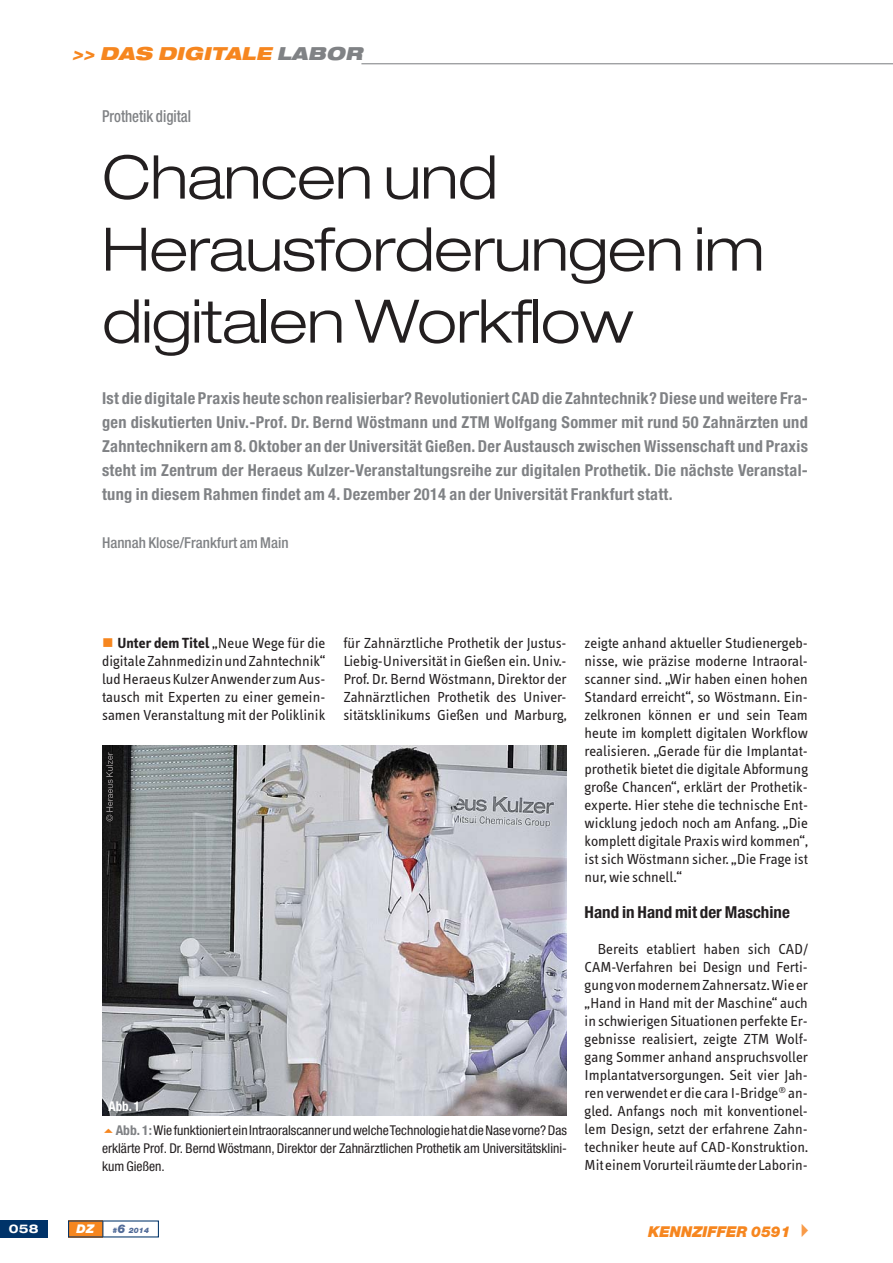
<style>
.page{position:relative;width:893px;height:1263px;background:#fff}
.page>*{position:absolute;margin:0;border:0;box-sizing:border-box;transform-origin:0 0}
.t1{font:300 expanded 60px/72px "Helvetica Neue";letter-spacing:-.01em;color:#231f20}
.t2{font:italic 900 expanded 18px "Helvetica Neue";color:#f6861f}
.t3{font:700 condensed 16.5px/24px "Helvetica Neue";letter-spacing:.02em;color:#808285;text-align:justify}
.t4{font:700 condensed 16.5px "Helvetica Neue";color:#231f20}
.t5{font:500 condensed 16.5px "Helvetica Neue";color:#808285;scale:.9 1}
.t6{font:15px/18px "Info Text";color:#231f20;text-align:justify}
.t7{font:500 condensed 15px "Helvetica Neue";color:#808285}
.t8{font:italic 900 15px "Helvetica Neue";color:#f6861f}
.t9{font:condensed 13.5px/23.5px "Helvetica Neue";color:#231f20}
.t10{font:700 expanded 12px "Helvetica Neue";color:#fff}
.t11{font:italic 900 12px "Helvetica Neue";color:#fff}
.t12{font:italic 900 7.5px "Helvetica Neue";color:#516b98}
.s1{color:#808285}
.s2{color:#f6861f}
.s3{font-weight:700}
.s4{font-weight:700;color:#fff}
.s5{font-weight:700;color:#808285}
.s6{font-size:12px}
.s7{color:#f89b49}
</style>
<div class="page">
<div style="left:68px;top:1220px;width:35px;height:17px;background:#f6861f"></div>
<div style="left:0;top:1220px;width:48px;height:17px;background:#003369"></div>
<svg style="left:102px;top:1221px;width:1px;height:16px"></svg>
<hr style="left:361px;top:63px;width:532px;height:1px;background:#808285">
<img style="left:102px;top:746px;width:465px;height:370px">
<img style="left:106px;top:752px;width:7px;height:69px">
<p class="t2" style="left:72px;top:45px;width:296px">&gt;&gt; DAS DIGITALE <span class="s1">LABOR</span></p>
<p class="t5" style="left:102px;top:111px;width:100px">Prothetik digital</p>
<h1 class="t1" style="left:102px;top:149px;width:664px">Chancen und<br>Herausforderungen im digitalen Workflow</h1>
<p class="t3" style="left:102px;top:388px;width:707px">Ist die digitale Praxis heute schon realisierbar? Revolutioniert CAD die Zahntechnik? Diese und weitere Fra&shy;gen diskutierten Univ.-Prof. Dr. Bernd Wöstmann und ZTM Wolfgang Sommer mit rund 50 Zahnärzten und Zahntechnikern am 8. Oktober an der Universität Gießen. Der Austausch zwischen Wissenschaft und Praxis steht im Zentrum der Heraeus Kulzer-Veranstaltungsreihe zur digitalen Prothetik. Die nächste Veranstal&shy;tung in diesem Rahmen findet am 4. Dezember 2014 an der Universität Frankfurt statt.</p>
<p class="t7" style="left:102px;top:537px;width:188px">Hannah Klose/Frankfurt am Main</p>
<p class="t6" style="left:102px;top:635px;width:225px"><span class="s2">■</span> <span class="s3">Unter dem Titel</span> „Neue Wege für die digitale Zahnmedizin und Zahntechnik“ lud Heraeus Kulzer Anwender zum Aus&shy;tausch mit Experten zu einer gemein&shy;samen Veranstaltung mit der Poliklinik</p>
<p class="t6" style="left:343px;top:635px;width:225px">für Zahnärztliche Prothetik der Justus-Liebig-Universität in Gießen ein. Univ.- Prof. Dr. Bernd Wöstmann, Direktor der Zahnärztlichen Prothetik des Univer&shy;sitätsklinikums Gießen und Marburg,</p>
<p class="t6" style="left:585px;top:635px;width:225px">zeigte anhand aktueller Studienergeb&shy;nisse, wie präzise moderne Intraoral - scanner sind. „Wir haben einen hohen Standard erreicht“, so Wöstmann. Ein&shy;zelkronen können er und sein Team heute im komplett digitalen Workflow realisieren. „Gerade für die Implantat&shy;prothetik bietet die digitale Abformung große Chancen“, erklärt der Prothetik&shy;experte. Hier stehe die technische Ent&shy;wicklung jedoch noch am Anfang. „Die komplett digitale Praxis wird kommen“, ist sich Wöstmann sicher. „Die Frage ist nur, wie schnell.“</p>
<p class="t4" style="left:585px;top:906px;width:207px">Hand in Hand mit der Maschine</p>
<p class="t6" style="left:585px;top:941px;width:225px;text-indent:13px">Bereits etabliert haben sich CAD/ CAM-Verfahren bei Design und Ferti&shy;gung von modernem Zahnersatz. Wie er „Hand in Hand mit der Maschine“ auch in schwierigen Situationen perfekte Er&shy;gebnisse realisiert, zeigte ZTM Wolf&shy;gang Sommer anhand anspruchsvoller Implantatversorgungen. Seit vier Jah&shy;ren verwendet er die cara I-Bridge<sup>®</sup> an&shy;gled. Anfangs noch mit konventionel&shy;lem Design, setzt der erfahrene Zahn&shy;techniker heute auf CAD-Konstruktion.<br>Mit einem Vorurteil räumte der Laborin-</p>
<p class="t9" style="left:116px;top:1096px;width:453px;text-indent:-7px"><span class="s4">Abb. 1<br></span><span class="s5">Abb. 1:</span> Wie funktioniert ein Intraoralscanner und welche Technologie hat die Nase vorne? Das</p>
<p class="t9" style="left:102px;top:1140px;width:466px;line-height:18px">erklärte Prof. Dr. Bernd Wöstmann, Direktor der Zahnärztlichen Prothetik am Universitätsklini&shy;kum Gießen.</p>
<p class="t10" style="left:9px;top:1224px;width:31px">058</p>
<p class="t11" style="left:77px;top:1224px;width:19px">DZ</p>
<p class="t12" style="left:112px;top:1227px;width:38px">#<span class="s6">6</span> 2014</p>
<p class="t8" style="left:648px;top:1227px;width:168px">KENNZIFFER 0591 <span class="s7">✔</span></p>
</div>
